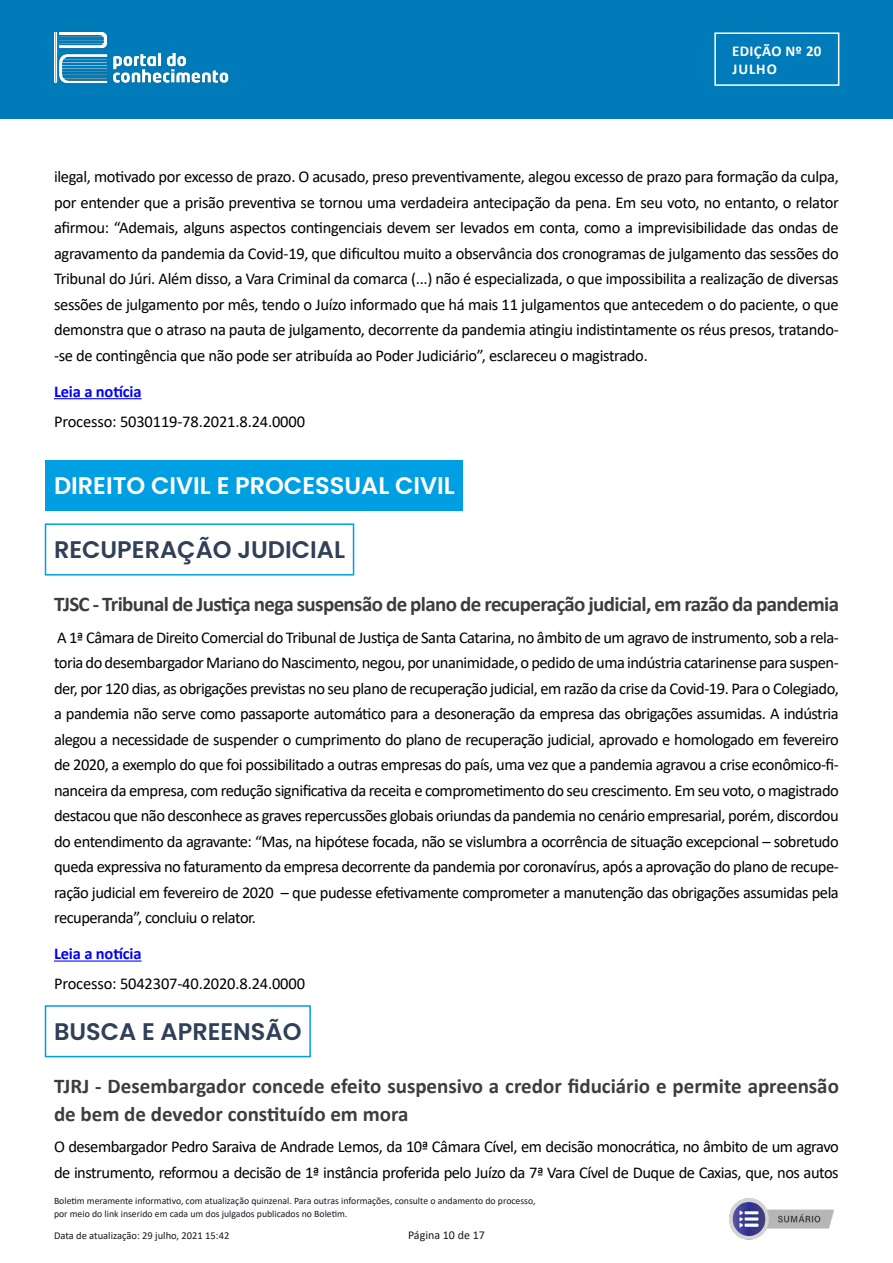
<style>
.page{position:relative;width:893px;height:1263px;background:#fff}
.page>*{position:absolute;margin:0;border:0;box-sizing:border-box;transform-origin:0 0}
.t1{font:600 24px "Poppins";color:#304057}
.t2{font:600 24px "Poppins";color:#fff}
.t3{font:700 21px/27.8px "Calibri";letter-spacing:-.01em;color:#3d3d3d}
.t4{font:700 21px "Calibri";letter-spacing:-.03em;color:#3d3d3d}
.t5{font:16.5px/25.5px "Calibri";letter-spacing:-.03em;color:#000;text-align:justify}
.t6{font:16.5px "Calibri";letter-spacing:-.01em;color:#000}
.t7{font:700 16.5px "Calibri";letter-spacing:-.01em;color:#00f}
.t8{font:700 15px/18px "Calibri";letter-spacing:.02em;color:#fff}
.t9{font:12px "Calibri";color:#131a22}
.t10{font:10.5px "Calibri";color:#131a22}
.t11{font:9.75px/12.3px "Calibri";color:#131a22}
</style>
<div class="page">
<div style="left:0;top:0;width:893px;height:118px;background:#007bb9"></div>
<img style="left:55px;top:33px;width:173px;height:51px">
<div style="left:714px;top:32px;width:125px;height:54px;border:2px solid #fff"></div>
<hr style="left:54px;top:398px;width:88px;height:1px;background:#00f">
<div style="left:45px;top:461px;width:418px;height:50px;background:#009fe3"></div>
<div style="left:45px;top:523px;width:309px;height:52px;border:2px solid #009fe3"></div>
<hr style="left:54px;top:960px;width:88px;height:1px;background:#00f">
<div style="left:45px;top:1005px;width:266px;height:52px;border:2px solid #009fe3"></div>
<img style="left:729px;top:1198px;width:105px;height:42px">
<p class="t8" style="left:732px;top:42px;width:91px">EDIÇÃO Nº 20<br>JULHO</p>
<p class="t5" style="left:54px;top:164px;width:786px">ilegal, motivado por excesso de prazo. O acusado, preso preventivamente, alegou excesso de prazo para formação da culpa, por entender que a prisão preventiva se tornou uma verdadeira antecipação da pena. Em seu voto, no entanto, o relator afirmou: “Ademais, alguns aspectos contingenciais devem ser levados em conta, como a imprevisibilidade das ondas de agravamento da pandemia da Covid-19, que dificultou muito a observância dos cronogramas de julgamento das sessões do Tribunal do Júri. Além disso, a Vara Criminal da comarca (...) não é especializada, o que impossibilita a realização de diversas sessões de julgamento por mês, tendo o Juízo informado que há mais 11 julgamentos que antecedem o do paciente, o que demonstra que o atraso na pauta de julgamento, decorrente da pandemia atingiu indistintamente os réus presos, tratando--se de contingência que não pode ser atribuída ao Poder Judiciário”, esclareceu o magistrado.</p>
<p class="t7" style="left:54px;top:380px;width:89px">Leia a notícia</p>
<p class="t6" style="left:54px;top:410px;width:253px">Processo: 5030119-78.2021.8.24.0000</p>
<h1 class="t2" style="left:54px;top:472px;width:402px">DIREITO CIVIL E PROCESSUAL CIVIL</h1>
<h1 class="t1" style="left:54px;top:535px;width:292px">RECUPERAÇÃO JUDICIAL</h1>
<p class="t4" style="left:54px;top:589px;width:787px">TJSC - Tribunal de Justiça nega suspensão de plano de recuperação judicial, em razão da pandemia</p>
<p class="t5" style="left:54px;top:624px;width:786px">A 1ª Câmara de Direito Comercial do Tribunal de Justiça de Santa Catarina, no âmbito de um agravo de instrumento, sob a rela&shy;toria do desembargador Mariano do Nascimento, negou, por unanimidade, o pedido de uma indústria catarinense para suspen&shy;der, por 120 dias, as obrigações previstas no seu plano de recuperação judicial, em razão da crise da Covid-19. Para o Colegiado, a pandemia não serve como passaporte automático para a desoneração da empresa das obrigações assumidas. A indústria alegou a necessidade de suspender o cumprimento do plano de recuperação judicial, aprovado e homologado em fevereiro de 2020, a exemplo do que foi possibilitado a outras empresas do país, uma vez que a pandemia agravou a crise econômico-fi&shy;nanceira da empresa, com redução significativa da receita e comprometimento do seu crescimento. Em seu voto, o magistrado destacou que não desconhece as graves repercussões globais oriundas da pandemia no cenário empresarial, porém, discordou do entendimento da agravante: “Mas, na hipótese focada, não se vislumbra a ocorrência de situação excepcional – sobretudo queda expressiva no faturamento da empresa decorrente da pandemia por coronavírus, após a aprovação do plano de recupe&shy;ração judicial em fevereiro de 2020 – que pudesse efetivamente comprometer a manutenção das obrigações assumidas pela recuperanda”, concluiu o relator.</p>
<p class="t7" style="left:54px;top:942px;width:89px">Leia a notícia</p>
<p class="t6" style="left:54px;top:972px;width:253px">Processo: 5042307-40.2020.8.24.0000</p>
<h1 class="t1" style="left:54px;top:1017px;width:249px">BUSCA E APREENSÃO</h1>
<p class="t3" style="left:54px;top:1072px;width:786px">TJRJ - Desembargador concede efeito suspensivo a credor fiduciário e permite apreensão de bem de devedor constituído em mora</p>
<p class="t5" style="left:54px;top:1134px;width:786px">O desembargador Pedro Saraiva de Andrade Lemos, da 10ª Câmara Cível, em decisão monocrática, no âmbito de um agravo de instrumento, reformou a decisão de 1ª instância proferida pelo Juízo da 7ª Vara Cível de Duque de Caxias, que, nos autos</p>
<p class="t11" style="left:54px;top:1195px;width:483px">Boletim meramente informativo, com atualização quinzenal. Para outras informações, consulte o andamento do processo, por meio do link inserido em cada um dos julgados publicados no Boletim.</p>
<p class="t10" style="left:54px;top:1229px;width:177px">Data de atualização: 29 julho, 2021 15:42</p>
<p class="t9" style="left:408px;top:1227px;width:78px">Página 10 de 17</p>
</div>
